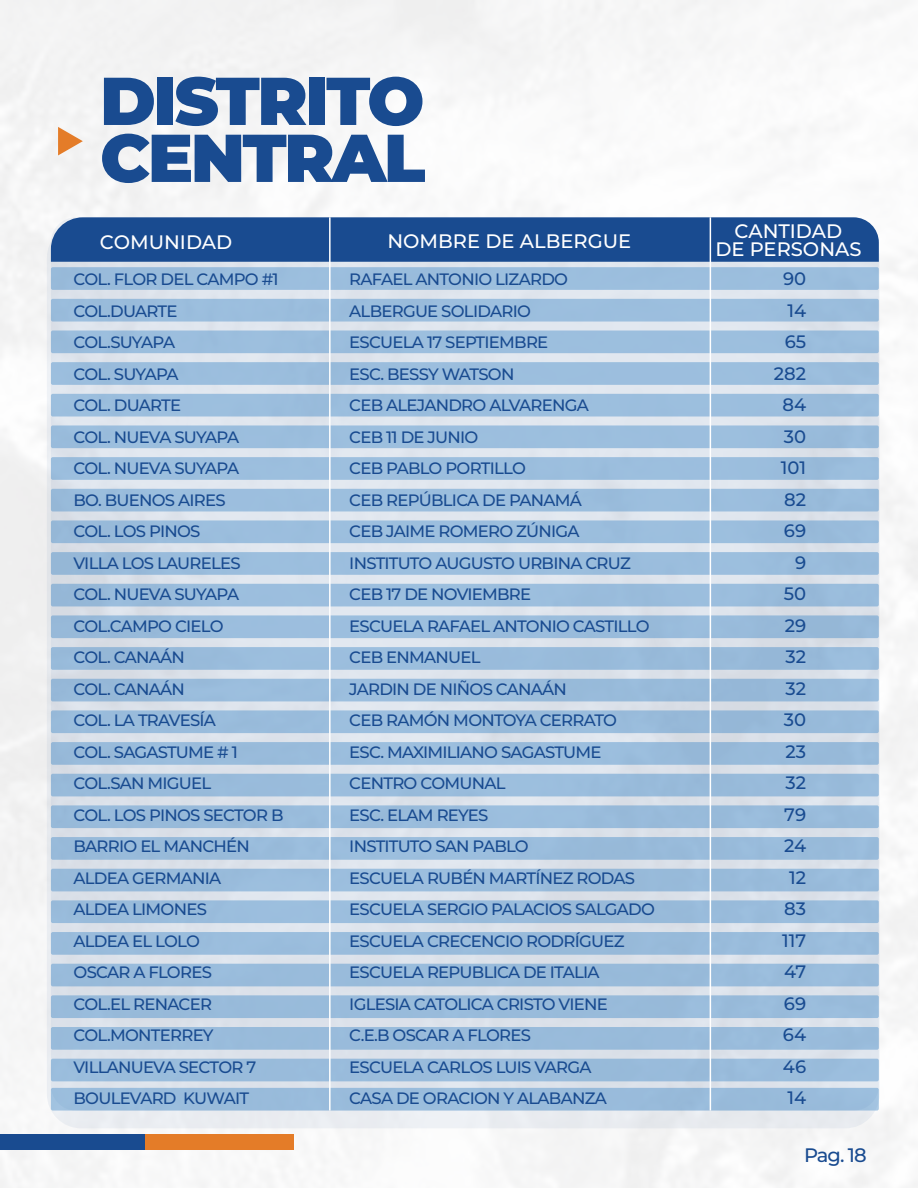
<style>
.page{position:relative;width:918px;height:1188px;background:#fff}
.page>*{position:absolute;margin:0;border:0;box-sizing:border-box;transform-origin:0 0}
.t1{font:900 67.5px/57px "Montserrat";letter-spacing:-.035em;color:#194b90}
.t2{font:500 19.5px/18px "Montserrat";color:#fff;text-align:center}
.t3{font:500 19.5px "Montserrat";color:#194b90}
.t4{font:500 18px/31.5px "Montserrat";color:#194b90;text-align:right}
.t5{font:500 16.5px/31.5px "Montserrat";letter-spacing:-.045em;color:#194b90}
</style>
<div class="page">
<img style="left:0;top:1px;width:918px;height:1187px">
<div style="left:47px;top:224px;width:833px;height:904px;background:#e9ebf0;border-radius:34px"></div>
<div style="left:0;top:1134px;width:148px;height:15px;background:#194b90"></div>
<div style="left:145px;top:1134px;width:148px;height:15px;background:#e47c28"></div>
<div style="left:51px;top:217px;width:828px;height:894px;background:#dce2eb;border-radius:25px"></div>
<div style="left:51px;top:217px;width:828px;height:45px;background:#194b90"></div>
<div style="left:51px;top:267px;width:828px;height:23px;background:#9bbedd;border-radius:2px"></div>
<div style="left:51px;top:299px;width:828px;height:23px;background:#9bbedd;border-radius:2px"></div>
<div style="left:51px;top:330px;width:828px;height:23px;background:#9bbede;border-radius:2px"></div>
<div style="left:51px;top:362px;width:828px;height:23px;background:#9bbede;border-radius:2px"></div>
<div style="left:51px;top:394px;width:828px;height:23px;background:#9bbede;border-radius:2px"></div>
<div style="left:51px;top:425px;width:828px;height:23px;background:#9cbede;border-radius:2px"></div>
<div style="left:51px;top:457px;width:828px;height:23px;background:#9cbede;border-radius:2px"></div>
<div style="left:51px;top:489px;width:828px;height:22px;background:#9bbedd;border-radius:2px"></div>
<div style="left:51px;top:520px;width:828px;height:23px;background:#9bbedd;border-radius:2px"></div>
<div style="left:51px;top:552px;width:828px;height:23px;background:#9bbedd;border-radius:2px"></div>
<div style="left:51px;top:584px;width:828px;height:22px;background:#9bbddd;border-radius:2px"></div>
<div style="left:51px;top:615px;width:828px;height:23px;background:#99bcdc;border-radius:2px"></div>
<div style="left:51px;top:647px;width:828px;height:23px;background:#99bbdb;border-radius:2px"></div>
<div style="left:51px;top:679px;width:828px;height:22px;background:#99bbdb;border-radius:2px"></div>
<div style="left:51px;top:710px;width:828px;height:23px;background:#99bbdb;border-radius:2px"></div>
<div style="left:51px;top:742px;width:828px;height:23px;background:#99bbdb;border-radius:2px"></div>
<div style="left:51px;top:774px;width:828px;height:22px;background:#99bbdb;border-radius:2px"></div>
<div style="left:51px;top:805px;width:828px;height:23px;background:#99bbdb;border-radius:2px"></div>
<div style="left:51px;top:837px;width:828px;height:23px;background:#99bbdb;border-radius:2px"></div>
<div style="left:51px;top:869px;width:828px;height:22px;background:#99bbdb;border-radius:2px"></div>
<div style="left:51px;top:900px;width:828px;height:23px;background:#99bbdb;border-radius:2px"></div>
<div style="left:51px;top:932px;width:828px;height:23px;background:#99bbdb;border-radius:2px"></div>
<div style="left:51px;top:964px;width:828px;height:22px;background:#98bbda;border-radius:2px"></div>
<div style="left:51px;top:995px;width:828px;height:23px;background:#98bbda;border-radius:2px"></div>
<div style="left:51px;top:1027px;width:828px;height:23px;background:#99bbdb;border-radius:2px"></div>
<div style="left:51px;top:1059px;width:828px;height:22px;background:#99bbdb;border-radius:2px"></div>
<div style="left:51px;top:1088px;width:828px;height:23px;background:#99bbdb;border-radius:2px"></div>
<hr style="left:329px;top:217px;width:2px;height:894px;background:#fff">
<hr style="left:710px;top:217px;width:1px;height:894px;background:#fff">
<svg style="left:58px;top:127px;width:25px;height:28px"></svg>
<h1 class="t1" style="left:100px;top:68px;width:327px">DISTRITO<br>CENTRAL</h1>
<p class="t2" style="left:715px;top:221px;width:148px">CANTIDAD<br>DE PERSONAS</p>
<p class="t2" style="left:100px;top:232px;width:134px">COMUNIDAD</p>
<p class="t2" style="left:387px;top:231px;width:245px">NOMBRE DE ALBERGUE</p>
<p class="t5" style="left:349px;top:263px;width:307px">RAFAEL ANTONIO LIZARDO<br>ALBERGUE SOLIDARIO<br>ESCUELA 17 SEPTIEMBRE<br>ESC. BESSY WATSON<br>CEB ALEJANDRO ALVARENGA<br>CEB 11 DE JUNIO<br>CEB PABLO PORTILLO<br>CEB REPÚBLICA DE PANAMÁ<br>CEB JAIME ROMERO ZÚNIGA<br>INSTITUTO AUGUSTO URBINA CRUZ<br>CEB 17 DE NOVIEMBRE<br>ESCUELA RAFAEL ANTONIO CASTILLO<br>CEB ENMANUEL<br>JARDIN DE NIÑOS CANAÁN<br>CEB RAMÓN MONTOYA CERRATO<br>ESC. MAXIMILIANO SAGASTUME<br>CENTRO COMUNAL<br>ESC. ELAM REYES<br>INSTITUTO SAN PABLO<br>ESCUELA RUBÉN MARTÍNEZ RODAS<br>ESCUELA SERGIO PALACIOS SALGADO<br>ESCUELA CRECENCIO RODRÍGUEZ<br>ESCUELA REPUBLICA DE ITALIA<br>IGLESIA CATOLICA CRISTO VIENE<br>C.E.B OSCAR A FLORES<br>ESCUELA CARLOS LUIS VARGA<br>CASA DE ORACION Y ALABANZA</p>
<p class="t4" style="left:774px;top:263px;width:34px">90<br>14<br>65<br>282<br>84<br>30<br>101<br>82<br>69<br>9<br>50<br>29<br>32<br>32<br>30<br>23<br>32<br>79<br>24<br>12<br>83<br>117<br>47<br>69<br>64<br>46<br>14</p>
<p class="t5" style="left:74px;top:263px;width:211px">COL. FLOR DEL CAMPO #1<br>COL.DUARTE<br>COL.SUYAPA<br>COL. SUYAPA<br>COL. DUARTE<br>COL. NUEVA SUYAPA<br>COL. NUEVA SUYAPA<br>BO. BUENOS AIRES<br>COL. LOS PINOS<br>VILLA LOS LAURELES<br>COL. NUEVA SUYAPA<br>COL.CAMPO CIELO<br>COL. CANAÁN<br>COL. CANAÁN<br>COL. LA TRAVESÍA<br>COL. SAGASTUME # 1<br>COL.SAN MIGUEL<br>COL. LOS PINOS SECTOR B<br>BARRIO EL MANCHÉN<br>ALDEA GERMANIA<br>ALDEA LIMONES<br>ALDEA EL LOLO<br>OSCAR A FLORES<br>COL.EL RENACER<br>COL.MONTERREY<br>VILLANUEVA SECTOR 7<br>BOULEVARD KUWAIT</p>
<p class="t3" style="left:804px;top:1141px;width:64px">Pag. 18</p>
</div>
